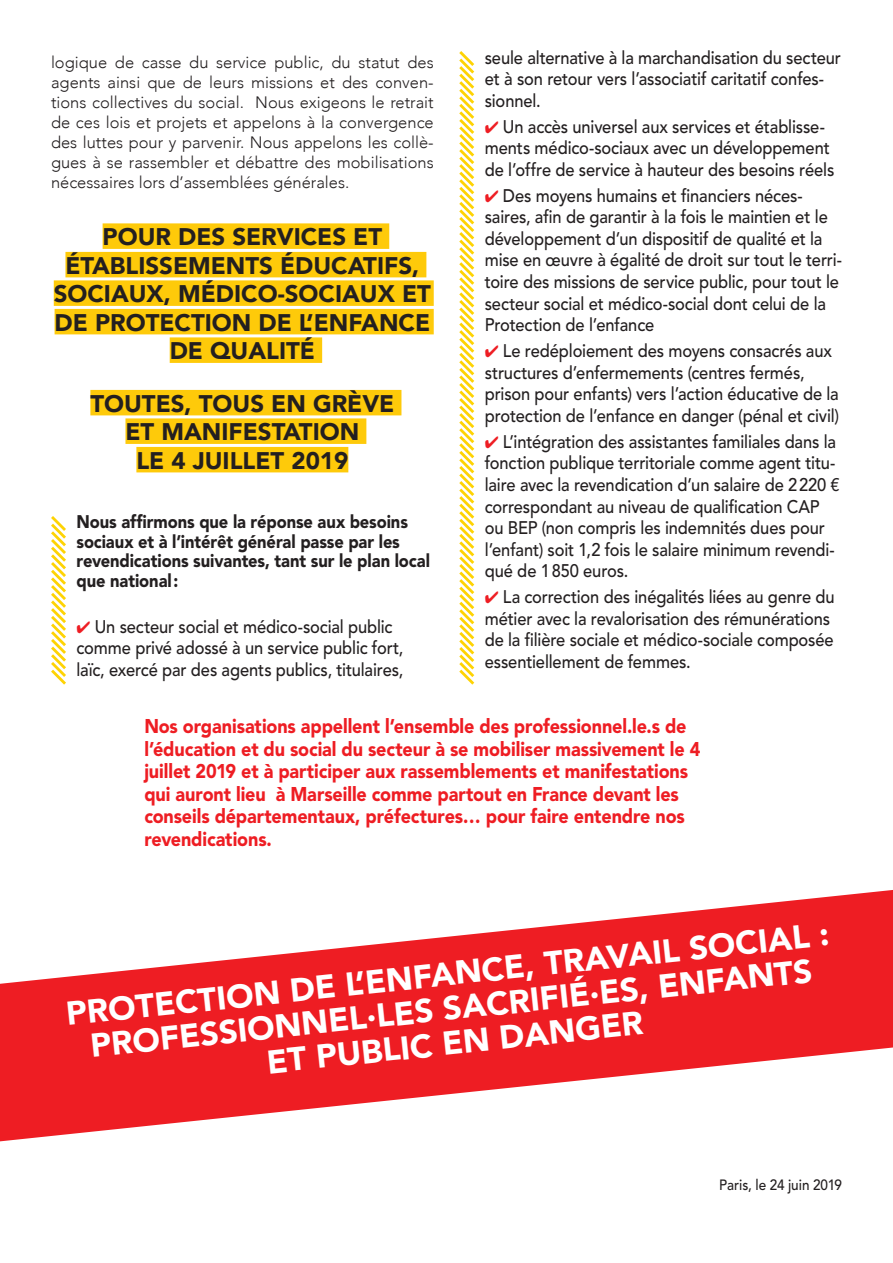
<style>
.page{position:relative;width:893px;height:1263px;background:#fff}
.page>*{position:absolute;margin:0;border:0;box-sizing:border-box;transform-origin:0 0}
.t1{font:900 33px/34.5px "Avenir";color:#fff;text-align:center}
.t2{font:900 24px/28.5px "Avenir";color:#231f20;text-align:center}
.t3{font:900 19.8px/22.5px "Avenir LT Std";letter-spacing:-.005em;color:#ee1d23;scale:.91 1}
.t4{font:500 18.15px/21.6px "Avenir LT Std";letter-spacing:-.005em;color:#231f20;scale:.91 1}
.t5{font:900 18.15px/19.8px "Avenir LT Std";letter-spacing:-.005em;color:#231f20;scale:.91 1}
.t6{font:300 16.5px/20.1px "Avenir";color:#231f20;text-align:justify}
.t7{font:500 14.85px "Avenir LT Std";color:#231f20;scale:.91 1}
.s1{color:#ee1d23}
</style>
<div class="page">
<div style="left:103px;top:223px;width:286px;height:26px;background:#feca0a"></div>
<div style="left:65px;top:252px;width:361px;height:25px;background:#feca0a"></div>
<div style="left:54px;top:280px;width:380px;height:26px;background:#feca0a"></div>
<div style="left:55px;top:309px;width:379px;height:25px;background:#feca0a"></div>
<div style="left:170px;top:337px;width:152px;height:26px;background:#feca0a"></div>
<div style="left:90px;top:390px;width:311px;height:25px;background:#feca0a"></div>
<div style="left:125px;top:418px;width:241px;height:26px;background:#feca0a"></div>
<div style="left:136px;top:447px;width:212px;height:25px;background:#feca0a"></div>
<svg style="left:51px;top:516px;width:15px;height:169px"></svg>
<svg style="left:459px;top:51px;width:16px;height:634px"></svg>
<svg style="left:0;top:890px;width:893px;height:251px"></svg>
<svg style="left:42px;top:914px;width:812px;height:130px"></svg>
<svg style="left:66px;top:950px;width:781px;height:126px;background:#ef3136"></svg>
<div style="left:243px;top:1003px;width:425px;height:89px;background:#ee1d23"></div>
<p class="t6" style="left:51px;top:52px;width:384px">logique de casse du service public, du statut des agents ainsi que de leurs missions et des conven&shy;tions collectives du social. Nous exigeons le retrait de ces lois et projets et appelons à la convergence des luttes pour y parvenir. Nous appelons les collè&shy;gues à se rassembler et débattre des mobilisations nécessaires lors d’assemblées générales.</p>
<h2 class="t2" style="left:54px;top:222px;width:379px">POUR DES SERVICES ET<br>ÉTABLISSEMENTS ÉDUCATIFS,<br>SOCIAUX, MÉDICO-SOCIAUX ET<br>DE PROTECTION DE L’ENFANCE<br>DE QUALITÉ</h2>
<h2 class="t2" style="left:90px;top:388px;width:305px">TOUTES, TOUS EN GRÈVE<br>ET MANIFESTATION<br>LE 4 JUILLET 2019</h2>
<p class="t5" style="left:77px;top:511px;width:390px">Nous affirmons que la réponse aux besoins sociaux et à l’intérêt général passe par les revendications suivantes, tant sur le plan local que national:</p>
<p class="t4" style="left:77px;top:616px;width:361px"><span class="s1">✔</span> Un secteur social et médico-social public comme privé adossé à un service public fort, laïc, exercé par des agents publics, titulaires,</p>
<p class="t4" style="left:485px;top:47px;width:393px">seule alternative à la marchandisation du secteur et à son retour vers l’associatif caritatif confes&shy;sionnel.</p>
<p class="t4" style="left:485px;top:116px;width:386px"><span class="s1">✔</span> Un accès universel aux services et établisse&shy;ments médico-sociaux avec un développement de l’offre de service à hauteur des besoins réels</p>
<p class="t4" style="left:485px;top:185px;width:394px"><span class="s1">✔</span> Des moyens humains et financiers néces&shy;saires, afin de garantir à la fois le maintien et le développement d’un dispositif de qualité et la mise en œuvre à égalité de droit sur tout le terri&shy;toire des missions de service public, pour tout le secteur social et médico-social dont celui de la Protection de l’enfance</p>
<p class="t4" style="left:485px;top:340px;width:391px"><span class="s1">✔</span> Le redéploiement des moyens consacrés aux structures d’enfermements (centres fermés, prison pour enfants) vers l’action éducative de la protection de l’enfance en danger (pénal et civil)</p>
<p class="t4" style="left:485px;top:431px;width:391px"><span class="s1">✔</span> L’intégration des assistantes familiales dans la fonction publique territoriale comme agent titu&shy;laire avec la revendication d’un salaire de 2220 € correspondant au niveau de qualification CAP ou BEP (non compris les indemnités dues pour l’enfant) soit 1,2 fois le salaire minimum revendi&shy;qué de 1850 euros.</p>
<p class="t4" style="left:485px;top:587px;width:386px"><span class="s1">✔</span> La correction des inégalités liées au genre du métier avec la revalorisation des rémunérations de la filière sociale et médico-sociale composée essentiellement de femmes.</p>
<p class="t3" style="left:144px;top:715px;width:612px">Nos organisations appellent l’ensemble des professionnel.le.s de l’éducation et du social du secteur à se mobiliser massivement le 4 juillet 2019 et à participer aux rassemblements et manifestations qui auront lieu à Marseille comme partout en France devant les conseils départementaux, préfectures… pour faire entendre nos revendications.</p>
<h1 class="t1" style="left:65px;top:996px;width:768px;rotate:-6deg">PROTECTION DE L’ENFANCE, TRAVAIL SOCIAL :<br>PROFESSIONNEL·LES SACRIFIÉ·ES, ENFANTS<br>ET PUBLIC EN DANGER</h1>
<p class="t7" style="left:719px;top:1176px;width:136px">Paris, le 24 juin 2019</p>
</div>
